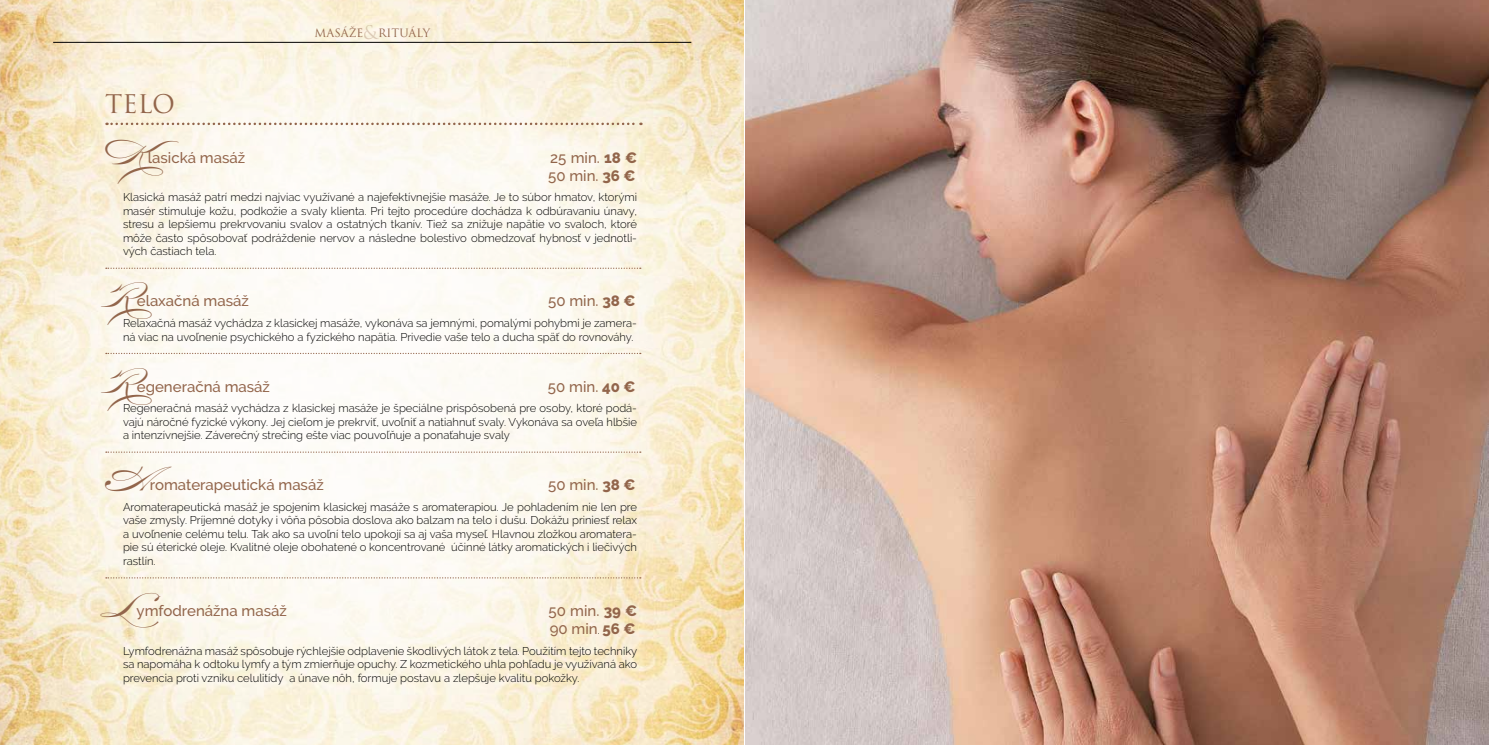
<style>
.page{position:relative;width:1489px;height:745px;background:#fff}
.page>*{position:absolute;margin:0;border:0;box-sizing:border-box;transform-origin:0 0}
.t1{font:25px "Trajan Pro";color:#92654b}
.t2{font:18.5px "Trajan Pro";color:#92654b}
.t3{font:500 15px/18px "Raleway";color:#92654b}
.t4{font:300 11.25px/13.5px "Raleway";color:#000;text-align:justify}
.t5{font:11.25px "Trajan Pro";color:#92654b}
.s1{font-family:"Burgues Script";font-weight:400;font-size:31.25px}
.s2{font-weight:800}
.s3{font-weight:300;font-size:11.25px;color:#000}
</style>
<div class="page">
<img style="left:0;top:0;width:744px;height:744px">
<svg style="left:32px;top:35px;width:673px;height:674px;fill:#fdf9f0"></svg>
<hr style="left:53px;top:42px;width:638px;height:1px;background:#000">
<img style="left:745px;top:0;width:743px;height:744px">
<svg style="left:106px;top:122px;width:535px;height:3px;background:#dbc9b8"></svg>
<svg style="left:106px;top:267px;width:534px;height:2px"></svg>
<svg style="left:106px;top:352px;width:534px;height:2px"></svg>
<svg style="left:106px;top:451px;width:534px;height:1px"></svg>
<svg style="left:106px;top:577px;width:534px;height:1px"></svg>
<h2 class="t2" style="left:364px;top:21px;width:16px">&amp;</h2>
<p class="t5" style="left:314px;top:26px;width:51px">MASÁŽE</p>
<p class="t5" style="left:378px;top:26px;width:53px">RITUÁLY</p>
<h1 class="t1" style="left:105px;top:88px;width:71px">TELO</h1>
<h3 class="t3" style="left:105px;top:148px;width:141px"><span class="s1">K</span>lasická masáž</h3>
<h3 class="t3" style="left:548px;top:148px;width:90px">25 min. <span class="s2">18 €<br></span>50 min. <span class="s2">36 €</span></h3>
<p class="t4" style="left:123px;top:190px;width:515px">Klasická masáž patrí medzi najviac využívané a najefektívnejšie masáže. Je to súbor hmatov, ktorými masér stimuluje kožu, podkožie a svaly klienta. Pri tejto procedúre dochádza k odbúravaniu únavy, stresu a lepšiemu prekrvovaniu svalov a ostatných tkanív. Tiež sa znižuje napätie vo svaloch, ktoré môže často spôsobovať podráždenie nervov a následne bolestivo obmedzovať hybnosť v jednotli&shy;vých častiach tela.</p>
<h3 class="t3" style="left:105px;top:292px;width:145px"><span class="s1">R</span>elaxačná masáž</h3>
<h3 class="t3" style="left:548px;top:292px;width:89px">50 min. <span class="s2">38 €</span></h3>
<p class="t4" style="left:123px;top:316px;width:515px">Relaxačná masáž vychádza z klasickej masáže, vykonáva sa jemnými, pomalými pohybmi je zamera&shy;ná viac na uvoľnenie psychického a fyzického napätia. Privedie vaše telo a ducha späť do rovnováhy.</p>
<h3 class="t3" style="left:105px;top:377px;width:166px"><span class="s1">R</span>egeneračná masáž</h3>
<h3 class="t3" style="left:548px;top:377px;width:89px">50 min. <span class="s2">40 €</span></h3>
<p class="t4" style="left:123px;top:401px;width:515px">Regeneračná masáž vychádza z klasickej masáže je špeciálne prispôsobená pre osoby, ktoré podá&shy;vajú náročné fyzické výkony. Jej cieľom je prekrviť, uvoľniť a natiahnuť svaly. Vykonáva sa oveľa hlbšie a intenzívnejšie. Záverečný strečing ešte viac pouvoľňuje a ponaťahuje svaly</p>
<h3 class="t3" style="left:105px;top:475px;width:220px"><span class="s1">A</span>romaterapeutická masáž</h3>
<h3 class="t3" style="left:548px;top:475px;width:89px">50 min. <span class="s2">38 €</span></h3>
<p class="t4" style="left:123px;top:500px;width:515px">Aromaterapeutická masáž je spojením klasickej masáže s aromaterapiou. Je pohladením nie len pre vaše zmysly. Príjemné dotyky i vôňa pôsobia doslova ako balzam na telo i dušu. Dokážu priniesť relax a uvoľnenie celému telu. Tak ako sa uvoľní telo upokojí sa aj vaša myseľ. Hlavnou zložkou aromatera&shy;pie sú éterické oleje. Kvalitné oleje obohatené o koncentrované účinné látky aromatických i liečivých rastlín.</p>
<h3 class="t3" style="left:105px;top:601px;width:183px"><span class="s1">L</span>ymfodrenážna masáž</h3>
<h3 class="t3" style="left:548px;top:601px;width:90px">50 min. <span class="s2">39 €<br></span>90 min<span class="s3">.</span> <span class="s2">56 €</span></h3>
<p class="t4" style="left:123px;top:643px;width:516px">Lymfodrenážna masáž spôsobuje rýchlejšie odplavenie škodlivých látok z tela. Použitím tejto techniky sa napomáha k odtoku lymfy a tým zmierňuje opuchy. Z kozmetického uhla pohľadu je využívaná ako prevencia proti vzniku celulitídy a únave nôh, formuje postavu a zlepšuje kvalitu pokožky.</p>
</div>
